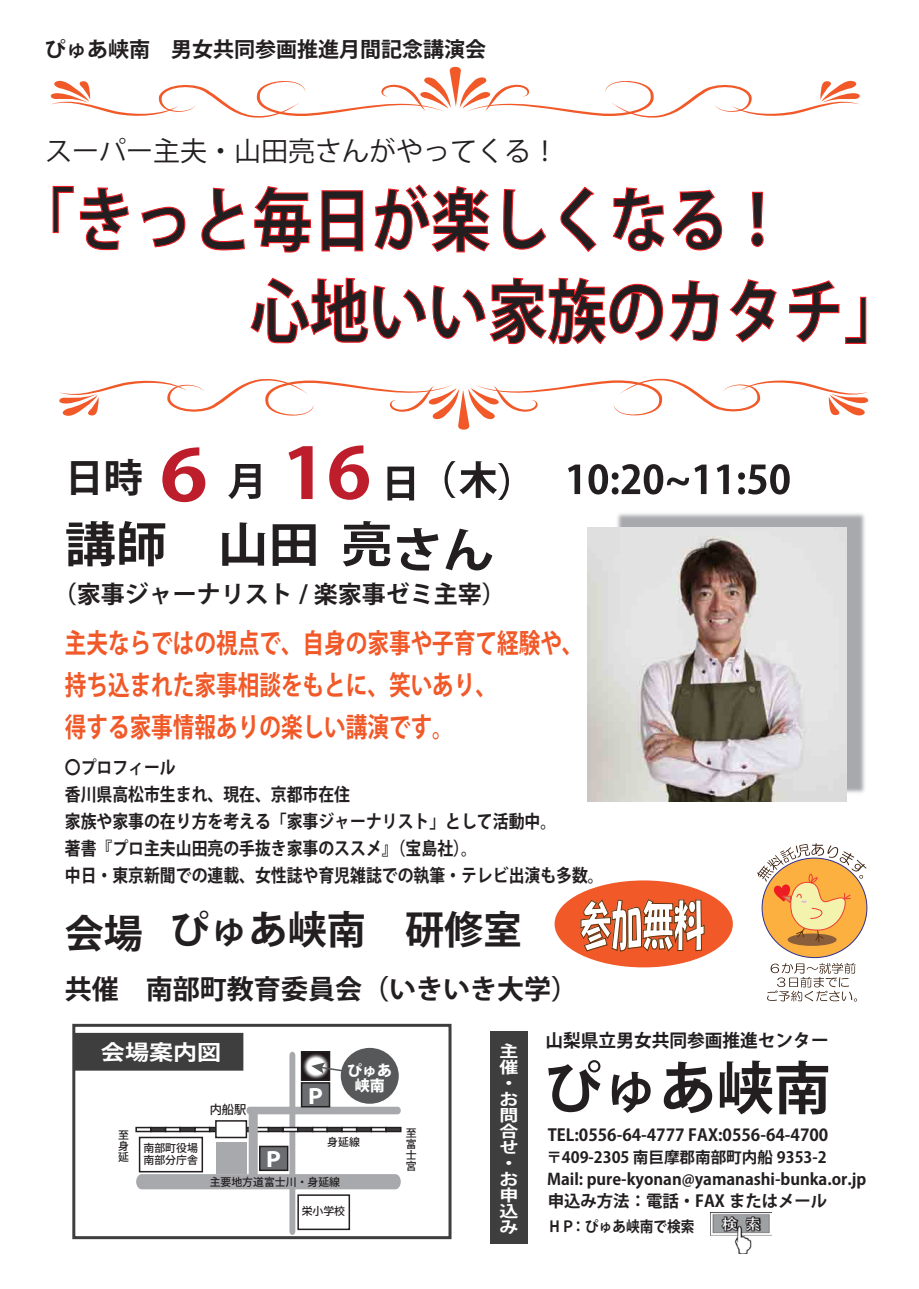
<style>
.page{position:relative;width:919px;height:1289px;background:#fff}
.page>*{position:absolute;margin:0;border:0;box-sizing:border-box;transform-origin:0 0}
.t1{font:700 69.9px "Koz Go Pro";color:#be1d2c;scale:1.12 1}
.t2{font:700 69px/91.5px "Koz Go Pro";color:#231f20;scale:.86 1}
.t3{font:700 57px "Koz Go Pro";color:#231f20}
.t4{font:53.1px "HGP Soei Kakupoptai";color:#fff;scale:.59 1}
.t5{font:700 48px "Koz Go Pro";color:#231f20;scale:1.06 1}
.t6{font:700 39px "Koz Go Pro";color:#231f20}
.t7{font:700 27px/42px "Koz Go Pro";color:#f15929;scale:.8 1}
.t8{font:700 27px "Koz Go Pro";color:#231f20}
.t9{font:27px "Koz Go Pro";color:#231f20}
.t10{font:700 24px "Koz Go Pro";color:#231f20}
.t11{font:700 21px "Koz Go Pro";color:#231f20}
.t12{font:700 21px "Koz Go Pro";color:#fff;scale:1.15 1}
.t13{font:800 20.4px "Koz Go Pro";color:#fff}
.t14{font:700 18px/27px "Koz Go Pro";color:#231f20;scale:.88 1}
.t15{font:700 18px "Koz Go Pro";color:#231f20}
.t16{font:700 16.5px "Koz Go Pro";color:#231f20}
.t17{font:700 15.9px "Koz Go Pro";color:#231f20}
.t18{font:700 15.9px/15.9px "Koz Go Pro";color:#fff;scale:1.19 1}
.t19{font:700 15.6px "Koz Go Pro";color:#231f20}
.t20{font:700 15px "Koz Go Pro";color:#231f20;scale:.91 1}
.t21{font:800 15px/15.3px "Koz Go Pro";color:#fff;text-align:center}
.t22{font:500 12.3px "Koz Go Pro";color:#231f20}
.t23{font:500 10.8px/10.8px "Koz Go Pro";color:#231f20;text-align:justify}
.s1{font-size:70.35px}
</style>
<div class="page">
<div style="left:554px;top:880px;width:178px;height:87px;background:#f15929;border-radius:50%"></div>
<svg style="left:59px;top:378px;width:809px;height:51px"></svg>
<svg style="left:50px;top:67px;width:810px;height:51px"></svg>
<svg style="left:580px;top:899px;width:124px;height:52px"></svg>
<svg style="left:228px;top:464px;width:32px;height:35px"></svg>
<svg style="left:387px;top:466px;width:27px;height:34px"></svg>
<svg style="left:444px;top:461px;width:65px;height:39px"></svg>
<svg style="left:136px;top:1051px;width:265px;height:183px"></svg>
<div style="left:341px;top:1047px;width:58px;height:56px;background:#57585a;border-radius:50%"></div>
<div style="left:301px;top:1082px;width:29px;height:25px;background:#6c6d70;border:2px solid #231f20"></div>
<div style="left:259px;top:1145px;width:29px;height:25px;background:#6c6d70;border:2px solid #231f20"></div>
<div style="left:72px;top:1023px;width:379px;height:216px;border:3px solid #3e3e3f"></div>
<div style="left:73px;top:1032px;width:170px;height:38px;background:#3e3e3f;border:3px solid #3e3e3f"></div>
<div style="left:490px;top:1031px;width:38px;height:212px;background:#3e3e3f"></div>
<img style="left:568px;top:464px;width:297px;height:338px">
<svg style="left:52px;top:185px;width:77px;height:66px"></svg>
<svg style="left:141px;top:206px;width:45px;height:42px"></svg>
<svg style="left:201px;top:187px;width:44px;height:64px"></svg>
<svg style="left:254px;top:186px;width:57px;height:67px"></svg>
<svg style="left:321px;top:190px;width:42px;height:62px"></svg>
<svg style="left:374px;top:184px;width:116px;height:69px"></svg>
<svg style="left:503px;top:189px;width:44px;height:61px"></svg>
<svg style="left:560px;top:186px;width:37px;height:66px"></svg>
<svg style="left:612px;top:187px;width:53px;height:65px"></svg>
<svg style="left:672px;top:189px;width:50px;height:62px"></svg>
<svg style="left:751px;top:191px;width:13px;height:56px"></svg>
<svg style="left:250px;top:277px;width:469px;height:68px"></svg>
<svg style="left:729px;top:279px;width:48px;height:64px"></svg>
<svg style="left:789px;top:280px;width:77px;height:64px"></svg>
<img style="left:776px;top:942px;width:77px;height:14px">
<svg style="left:757px;top:843px;width:109px;height:99px"></svg>
<svg style="left:767px;top:963px;width:90px;height:38px"></svg>
<img style="left:710px;top:1212px;width:61px;height:41px">
<img style="left:587px;top:527px;width:259px;height:274px">
<p class="t11" style="left:45px;top:36px;width:443px">ぴゅあ峡南　男女共同参画推進月間記念講演会</p>
<h3 class="t9" style="left:45px;top:134px;width:515px">スーパー主夫・山田亮さんがやってくる！</h3>
<h2 class="t2" style="left:250px;top:179px;width:761px;text-indent:-235px">「きっと毎日が楽しくなる！<br>心地いい家族のカタチ」</h2>
<h3 class="t6" style="left:65px;top:453px;width:79px">日時</h3>
<h1 class="t1" style="left:160px;top:428px;width:190px"><span class="s1">6</span> 16</h1>
<h3 class="t5" style="left:65px;top:513px;width:406px">講師　山田 亮さん</h3>
<h3 class="t10" style="left:53px;top:579px;width:454px">（家事ジャーナリスト / 楽家事ゼミ主宰）</h3>
<h3 class="t7" style="left:65px;top:624px;width:649px">主夫ならではの視点で、自身の家事や子育て経験や、持ち込まれた家事相談をもとに、笑いあり、<br>得する家事情報ありの楽しい講演です。</h3>
<p class="t14" style="left:65px;top:754px;width:614px">〇プロフィール<br>香川県高松市生まれ、現在、京都市在住　<br>家族や家事の在り方を考える「家事ジャーナリスト」として活動中。<br>著書『プロ主夫山田亮の手抜き家事のススメ』（宝島社）。<br>中日・東京新聞での連載、女性誌や育児雑誌での執筆・テレビ出演も多数。</p>
<h3 class="t4" style="left:580px;top:898px;width:213px">参加無料</h3>
<h3 class="t6" style="left:65px;top:904px;width:458px">会場 ぴゅあ峡南　研修室</h3>
<h3 class="t8" style="left:65px;top:972px;width:515px">共催　南部町教育委員会（いきいき大学）</h3>
<p class="t15" style="left:545px;top:1028px;width:285px">山梨県立男女共同参画推進センター</p>
<h3 class="t3" style="left:545px;top:1051px;width:287px">ぴゅあ峡南</h3>
<p class="t16" style="left:547px;top:1123px;width:282px">TEL:0556-64-4777 FAX:0556-64-4700</p>
<p class="t19" style="left:546px;top:1147px;width:282px">〒409-2305 南巨摩郡南部町内船 9353-2</p>
<p class="t17" style="left:547px;top:1168px;width:321px">Mail: pure-kyonan@yamanashi-bunka.or.jp</p>
<p class="t12" style="left:101px;top:1038px;width:106px">会場案内図</p>
<p class="t18" style="left:499px;top:1044px;width:17px">主催・お問合せ・お申込み</p>
<p class="t21" style="left:347px;top:1063px;width:46px">ぴゅあ峡南</p>
<p class="t13" style="left:305px;top:1082px;width:22px">Ｐ</p>
<p class="t22" style="left:210px;top:1101px;width:38px">内船駅</p>
<p class="t23" style="left:118px;top:1130px;width:12px">至身延</p>
<p class="t23" style="left:406px;top:1128px;width:12px">至富士宮</p>
<p class="t23" style="left:327px;top:1137px;width:34px">身延線</p>
<p class="t23" style="left:143px;top:1142px;width:56px;line-height:12.3px">南部町役場南部分庁舎</p>
<p class="t13" style="left:263px;top:1146px;width:22px">Ｐ</p>
<p class="t23" style="left:210px;top:1176px;width:132px">主要地方道富士川・身延線</p>
<p class="t16" style="left:547px;top:1190px;width:281px">申込み方法：電話・FAX またはメール</p>
<p class="t23" style="left:301px;top:1206px;width:45px">栄小学校</p>
<p class="t20" style="left:547px;top:1216px;width:163px">ＨＰ：ぴゅあ峡南で検索</p>
</div>
